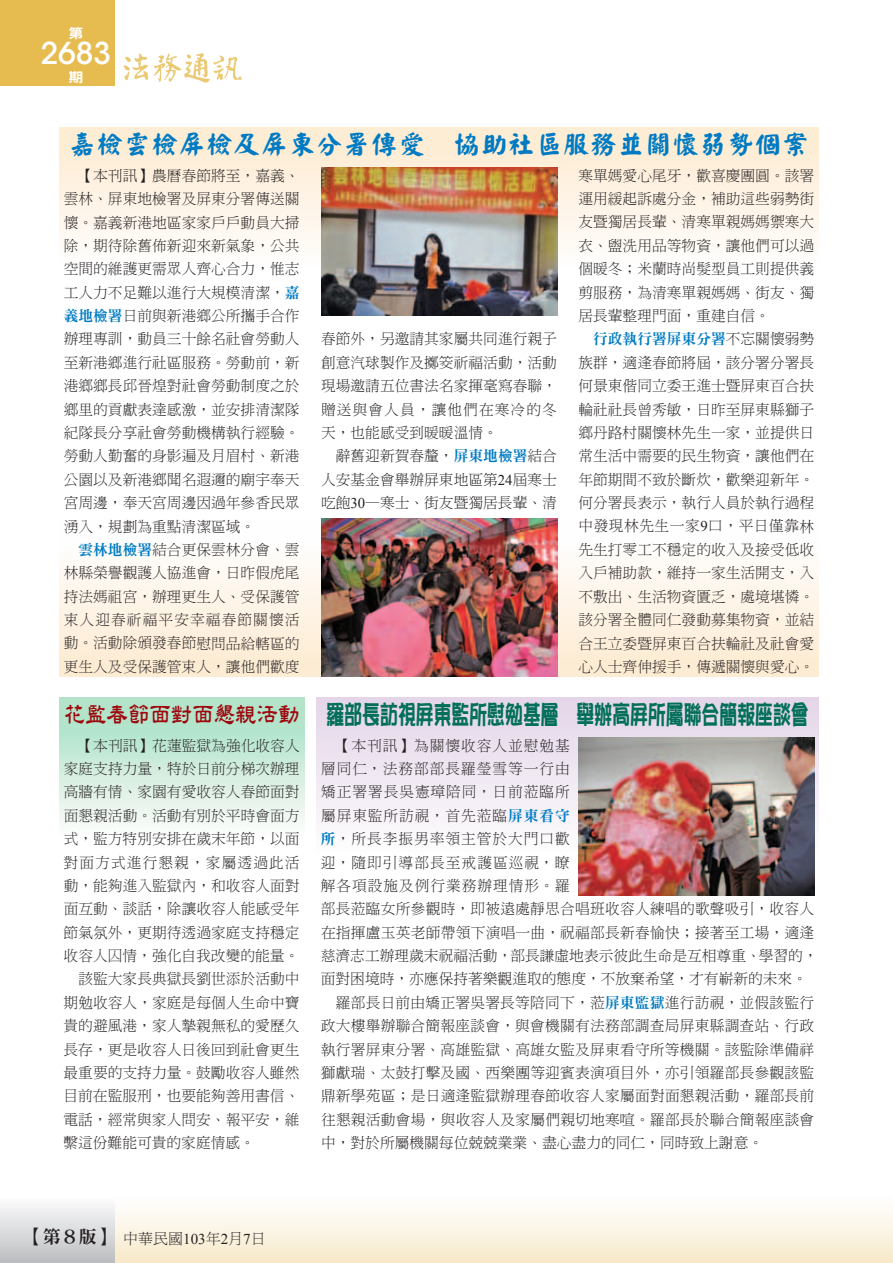
<style>
.page{position:relative;width:893px;height:1263px;background:#fff}
.page>*{position:absolute;margin:0;border:0;box-sizing:border-box;transform-origin:0 0}
.t1{font:500 30px "ITC Avant Garde Std";color:#fff}
.t2{font:25.5px "DFPOP1 W9 HKP BF";color:#016f5a;scale:.7 1}
.t3{font:25.5px "Yankai EG Ultra Big 5";letter-spacing:.075em;color:#007bc3}
.t4{font:700 25.5px "AR Li Shu B5";color:#9d070d;scale:.84 1}
.t5{font:18px "DF Ming Std W9";color:#231f20}
.t6{font:15px "DF Ming Std W3";color:#231f20}
.t7{font:14.85px/23.4px "DF Ming Std W3";color:#231f20;text-align:justify}
.t8{font:14.85px "DF Ming Std W3";letter-spacing:.065em;color:#231f20}
.t9{font:14.85px "DF Ming Std W3";letter-spacing:.07em;color:#231f20}
.t10{font:14.85px "DF Ming Std W9";color:#007bc3}
.t11{font:14.85px "DF Ming Std W3";letter-spacing:.075em;color:#231f20}
.t12{font:13.5px "DF Hei Std W9";color:#fff;scale:1.11 1}
.s1{font-family:"DF Ming Std W9";color:#007bc3}
.s2{font-family:"DF Ming Std W3";color:#231f20}
.s3{font-family:"Times New Roman"}
</style>
<div class="page">
<div style="left:0;top:1191px;width:893px;height:72px;background:linear-gradient(to bottom,#fff,#f7eaca)"></div>
<div style="left:0;top:0;width:115px;height:85px;background:#e6bc51"></div>
<img style="left:123px;top:53px;width:26px;height:27px">
<img style="left:153px;top:53px;width:28px;height:29px">
<img style="left:213px;top:55px;width:29px;height:25px">
<img style="left:181px;top:53px;width:29px;height:30px">
<div style="left:0;top:1191px;width:115px;height:72px;background:linear-gradient(to bottom,#fff,#bdbec1)"></div>
<div style="left:60px;top:697px;width:244px;height:158px;background:linear-gradient(to bottom,#a6dfc2,#fff)"></div>
<div style="left:317px;top:697px;width:502px;height:158px;background:linear-gradient(to bottom,#e2d3e6,#fefdfe)"></div>
<div style="left:60px;top:128px;width:759px;height:157px;background:linear-gradient(to bottom,#fdeacf,#fff)"></div>
<div style="left:60px;top:519px;width:759px;height:157px;background:linear-gradient(to bottom,#fff,#fdebd0)"></div>
<img style="left:578px;top:738px;width:236px;height:157px">
<img style="left:321px;top:519px;width:236px;height:157px">
<img style="left:321px;top:168px;width:236px;height:147px">
<p class="t12" style="left:68px;top:26px;width:15px">第</p>
<h1 class="t1" style="left:40px;top:35px;width:72px">2683</h1>
<p class="t12" style="left:68px;top:69px;width:15px">期</p>
<h2 class="t3" style="left:70px;top:131px;width:740px">嘉檢雲檢屏檢及屏東分署傳愛　協助社區服務並關懷弱勢個案</h2>
<p class="t7" style="left:64px;top:163px;width:237px;text-indent:15px">【本刊訊】農曆春節將至，嘉義、雲林、屏東地檢署及屏東分署傳送關懷。嘉義新港地區家家戶戶動員大掃除，期待除舊佈新迎來新氣象，公共空間的維護更需眾人齊心合力，惟志工人力不足難以進行大規模清潔，<span class="s1">嘉義地檢署</span>日前與新港鄉公所攜手合作辦理專訓，動員三十餘名社會勞動人至新港鄉進行社區服務。勞動前，新港鄉鄉長邱晉煌對社會勞動制度之於鄉里的貢獻表達感激，並安排清潔隊紀隊長分享社會勞動機構執行經驗。勞動人勤奮的身影遍及月眉村、新港公園以及新港鄉聞名遐邇的廟宇奉天宮周邊，奉天宮周邊因過年參香民眾湧入，規劃為重點清潔區域。</p>
<p class="t7" style="left:64px;top:538px;width:237px;text-indent:15px"><span class="s1">雲林地檢署</span>結合更保雲林分會、雲林縣榮譽觀護人協進會，日昨假虎尾持法媽祖宮，辦理更生人、受保護管束人迎春祈福平安幸福春節關懷活動。活動除頒發春節慰問品給轄區的更生人及受保護管束人，讓他們歡度</p>
<p class="t7" style="left:578px;top:163px;width:237px">寒單媽愛心尾牙，歡喜慶團圓。該署運用緩起訴處分金，補助這些弱勢街友暨獨居長輩、清寒單親媽媽禦寒大衣、盥洗用品等物資，讓他們可以過個暖冬；米蘭時尚髮型員工則提供義剪服務，為清寒單親媽媽、街友、獨居長輩整理門面，重建自信。</p>
<p class="t10" style="left:593px;top:331px;width:223px">行政執行署屏東分署<span class="s2">不忘關懷弱勢</span></p>
<p class="t7" style="left:578px;top:350px;width:237px">族群，適逢春節將屆，該分署分署長何景東偕同立委王進士暨屏東百合扶輪社社長曾秀敏，日昨至屏東縣獅子鄉丹路村關懷林先生一家，並提供日常生活中需要的民生物資，讓他們在年節期間不致於斷炊，歡樂迎新年。何分署長表示，執行人員於執行過程中發現林先生一家<span class="s3">9</span>口，平日僅靠林先生打零工不穩定的收入及接受低收入戶補助款，維持一家生活開支，入不敷出、生活物資匱乏，處境堪憐。該分署全體同仁發動募集物資，並結合王立委暨屏東百合扶輪社及社會愛心人士齊伸援手，傳遞關懷與愛心。</p>
<p class="t7" style="left:321px;top:327px;width:237px">春節外，另邀請其家屬共同進行親子創意汽球製作及擲筊祈福活動，活動現場邀請五位書法名家揮毫寫春聯，贈送與會人員，讓他們在寒冷的冬天，也能感受到暖暖溫情。</p>
<p class="t7" style="left:321px;top:444px;width:237px;text-indent:15px">辭舊迎新賀春釐，<span class="s1">屏東地檢署</span>結合人安基金會舉辦屏東地區第<span class="s3">24</span>屆寒士吃飽<span class="s3">30</span>—寒士、街友暨獨居長輩、清</p>
<h2 class="t4" style="left:64px;top:702px;width:282px">花監春節面對面懇親活動</h2>
<p class="t7" style="left:79px;top:733px;width:223px">【本刊訊】花蓮監獄為強化收容人</p>
<p class="t7" style="left:64px;top:757px;width:237px">家庭支持力量，特於日前分梯次辦理</p>
<p class="t7" style="left:64px;top:780px;width:237px">高牆有情、家園有愛收容人春節面對</p>
<p class="t7" style="left:64px;top:803px;width:237px">面懇親活動。活動有別於平時會面方</p>
<p class="t7" style="left:64px;top:827px;width:237px">式，監方特別安排在歲末年節，以面</p>
<p class="t11" style="left:64px;top:854px;width:238px">對面方式進行懇親，家屬透過此活</p>
<p class="t7" style="left:64px;top:874px;width:237px">動，能夠進入監獄內，和收容人面對</p>
<p class="t7" style="left:64px;top:897px;width:237px">面互動、談話，除讓收容人能感受年</p>
<p class="t7" style="left:64px;top:920px;width:237px">節氣氛外，更期待透過家庭支持穩定</p>
<p class="t7" style="left:64px;top:944px;width:237px">收容人囚情，強化自我改變的能量。</p>
<p class="t7" style="left:78px;top:967px;width:223px">該監大家長典獄長劉世添於活動中</p>
<p class="t7" style="left:64px;top:990px;width:237px">期勉收容人，家庭是每個人生命中寶</p>
<p class="t7" style="left:64px;top:1014px;width:237px">貴的避風港，家人摯親無私的愛歷久</p>
<p class="t7" style="left:64px;top:1037px;width:237px">長存，更是收容人日後回到社會更生</p>
<p class="t7" style="left:64px;top:1061px;width:237px">最重要的支持力量。鼓勵收容人雖然</p>
<p class="t7" style="left:63px;top:1084px;width:237px">目前在監服刑，也要能夠善用書信、</p>
<p class="t7" style="left:63px;top:1107px;width:237px">電話，經常與家人問安、報平安，維</p>
<p class="t7" style="left:63px;top:1131px;width:193px">繫這份難能可貴的家庭情感。</p>
<h2 class="t2" style="left:327px;top:702px;width:690px">羅部長訪視屏東監所慰勉基層　舉辦高屏所屬聯合簡報座談會</h2>
<p class="t8" style="left:336px;top:737px;width:235px">【本刊訊】為關懷收容人並慰勉基</p>
<p class="t8" style="left:321px;top:761px;width:250px">層同仁，法務部部長羅瑩雪等一行由</p>
<p class="t8" style="left:321px;top:784px;width:250px">矯正署署長吳憲璋陪同，日前蒞臨所</p>
<p class="t8" style="left:321px;top:807px;width:250px">屬屏東監所訪視，首先蒞臨<span class="s1">屏東看守</span></p>
<p class="t8" style="left:321px;top:831px;width:250px"><span class="s1">所</span>，所長李振男率領主管於大門口歡</p>
<p class="t9" style="left:321px;top:854px;width:250px">迎，隨即引導部長至戒護區巡視，瞭</p>
<p class="t8" style="left:321px;top:877px;width:250px">解各項設施及例行業務辦理情形。羅</p>
<p class="t7" style="left:321px;top:897px;width:495px">部長蒞臨女所參觀時，即被遠處靜思合唱班收容人練唱的歌聲吸引，收容人</p>
<p class="t7" style="left:321px;top:920px;width:495px">在指揮盧玉英老師帶領下演唱一曲，祝福部長新春愉快；接著至工場，適逢</p>
<p class="t7" style="left:321px;top:944px;width:498px">慈濟志工辦理歲末祝福活動，部長謙虛地表示彼此生命是互相尊重、學習的，</p>
<p class="t7" style="left:321px;top:967px;width:488px">面對困境時，亦應保持著樂觀進取的態度，不放棄希望，才有嶄新的未來。</p>
<p class="t7" style="left:336px;top:990px;width:480px">羅部長日前由矯正署吳署長等陪同下，蒞<span class="s1">屏東監獄</span>進行訪視，並假該監行</p>
<p class="t7" style="left:321px;top:1014px;width:495px">政大樓舉辦聯合簡報座談會，與會機關有法務部調查局屏東縣調查站、行政</p>
<p class="t7" style="left:321px;top:1037px;width:495px">執行署屏東分署、高雄監獄、高雄女監及屏東看守所等機關。該監除準備祥</p>
<p class="t7" style="left:321px;top:1061px;width:495px">獅獻瑞、太鼓打擊及國、西樂團等迎賓表演項目外，亦引領羅部長參觀該監</p>
<p class="t7" style="left:321px;top:1084px;width:495px">鼎新學苑區；是日適逢監獄辦理春節收容人家屬面對面懇親活動，羅部長前</p>
<p class="t7" style="left:321px;top:1107px;width:495px">往懇親活動會場，與收容人及家屬們親切地寒喧。羅部長於聯合簡報座談會</p>
<p class="t7" style="left:321px;top:1131px;width:443px">中，對於所屬機關每位兢兢業業、盡心盡力的同仁，同時致上謝意。</p>
<p class="t5" style="left:25px;top:1227px;width:91px">【第８版】</p>
<p class="t6" style="left:123px;top:1230px;width:144px">中華民國<span class="s3">103</span>年<span class="s3">2</span>月<span class="s3">7</span>日</p>
</div>
